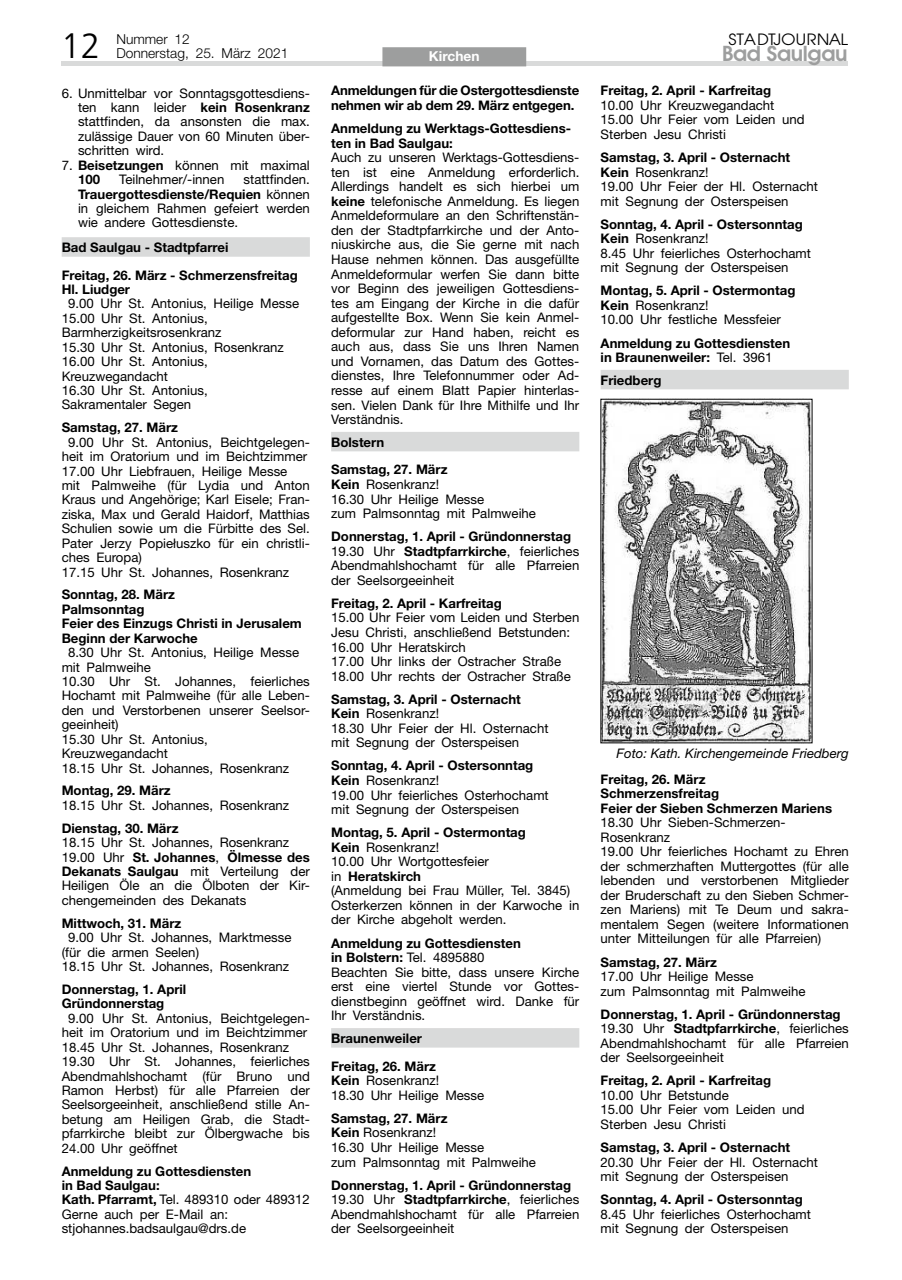
<style>
.page{position:relative;width:902px;height:1280px;background:#fff}
.page>*{position:absolute;margin:0;border:0;box-sizing:border-box;transform-origin:0 0}
.t1{font:300 35.1px "Frutiger";color:#000}
.t2{font:600 21.45px "Avant Garde Two BQ";letter-spacing:-.02em;color:#9d9e9e}
.t3{font:16.35px "Avant Garde Two BQ";color:#000;scale:1.08 1}
.t4{font:300 13.65px/13.5px "Helvetica Neue";color:#000}
.t5{font:700 13.65px "Helvetica Neue";color:#fff}
.t6{font:13.2px/14.5px "Helvetica Neue";color:#000}
.t7{font:700 13.2px/14.5px "Helvetica Neue";color:#000}
.t8{font:italic 13.2px "Helvetica Neue";color:#000}
.s1{font-weight:700}
.s2{font-weight:400}
</style>
<div class="page">
<hr style="left:61px;top:62px;width:786px;height:4px;background:#d9dada">
<div style="left:382px;top:47px;width:144px;height:19px;background:#9d9e9e"></div>
<div style="left:62px;top:237px;width:248px;height:20px;background:#d9dada"></div>
<div style="left:600px;top:370px;width:248px;height:19px;background:#d9dada"></div>
<img style="left:602px;top:401px;width:208px;height:340px">
<div style="left:331px;top:432px;width:248px;height:19px;background:#d9dada"></div>
<div style="left:331px;top:1028px;width:248px;height:19px;background:#d9dada"></div>
<h1 class="t1" style="left:61px;top:26px;width:41px">12</h1>
<p class="t4" style="left:116px;top:33px;width:173px">Nummer 12<br>Donnerstag, 25. März 2021</p>
<p class="t3" style="left:728px;top:31px;width:112px">STADTJOURNAL</p>
<p class="t5" style="left:429px;top:48px;width:52px">Kirchen</p>
<h2 class="t2" style="left:722px;top:41px;width:127px">Bad Saulgau</h2>
<p class="t6" style="left:78px;top:85px;width:233px;text-align:justify;text-indent:-16px">6. Unmittelbar vor Sonntagsgottesdiens&shy;ten kann leider <span class="s1">kein Rosenkranz </span>stattfinden, da ansonsten die max. zulässige Dauer von 60 Minuten über&shy;schritten wird.</p>
<p class="t6" style="left:78px;top:158px;width:233px;text-indent:-16px">7. <span class="s1">Beisetzungen</span> können mit maximal<br><span class="s1">100</span></p>
<p class="t6" style="left:119px;top:172px;width:107px">Teilnehmer/-innen</p>
<p class="t6" style="left:78px;top:172px;width:233px;text-align:justify;text-indent:165px">stattfinden.<br><span class="s1">Trauergottesdienste/Requien</span> können in gleichem Rahmen gefeiert werden wie andere Gottesdienste.</p>
<p class="t7" style="left:62px;top:234px;width:238px;line-height:27.2px">Bad Saulgau - Stadtpfarrei<br>Freitag, 26. März - Schmerzensfreitag</p>
<p class="t7" style="left:62px;top:282px;width:70px">Hl. Liudger</p>
<p class="t6" style="left:62px;top:296px;width:239px;text-indent:7px">9.00 Uhr St. Antonius, Heilige Messe<br>15.00 Uhr St. Antonius,<br>Barmherzigkeitsrosenkranz<br>15.30 Uhr St. Antonius, Rosenkranz<br>16.00 Uhr St. Antonius,<br>Kreuzwegandacht<br>16.30 Uhr St. Antonius,<br>Sakramentaler Segen</p>
<p class="t7" style="left:62px;top:420px;width:118px">Samstag, 27. März</p>
<p class="t6" style="left:62px;top:435px;width:250px;text-indent:7px">9.00 Uhr St. Antonius, Beichtgelegen&shy;heit im Oratorium und im Beichtzimmer 17.00 Uhr Liebfrauen, Heilige Messe<br>mit Palmweihe (für Lydia und Anton Kraus und Angehörige; Karl Eisele; Fran&shy;ziska, Max und Gerald Haidorf, Matthias Schulien sowie um die Fürbitte des Sel.<br>Pater Jerzy Popiełuszko für ein christli&shy;ches Europa)<br>17.15 Uhr St. Johannes, Rosenkranz</p>
<p class="t7" style="left:62px;top:587px;width:242px">Sonntag, 28. März<br>Palmsonntag<br>Feier des Einzugs Christi in Jerusalem<br>Beginn der Karwoche</p>
<p class="t6" style="left:62px;top:645px;width:250px;text-indent:7px">8.30 Uhr St. Antonius, Heilige Messe mit Palmweihe<br>10.30 Uhr St. Johannes, feierliches<br>Hochamt mit Palmweihe (für alle Leben&shy;den und Verstorbenen unserer Seelsor&shy;geeinheit)<br>15.30 Uhr St. Antonius,<br>Kreuzwegandacht<br>18.15 Uhr St. Johannes, Rosenkranz</p>
<p class="t7" style="left:62px;top:783px;width:110px">Montag, 29. März</p>
<p class="t6" style="left:62px;top:798px;width:229px">18.15 Uhr St. Johannes, Rosenkranz</p>
<p class="t7" style="left:62px;top:820px;width:118px">Dienstag, 30. März</p>
<p class="t6" style="left:62px;top:835px;width:250px">18.15 Uhr St. Johannes, Rosenkranz 19.00 Uhr <span class="s1">St. Johannes</span>, <span class="s1">Ölmesse des Dekanats Saulgau</span> mit Verteilung der Heiligen Öle an die Ölboten der Kir&shy;chengemeinden des Dekanats</p>
<p class="t7" style="left:62px;top:915px;width:121px">Mittwoch, 31. März</p>
<p class="t6" style="left:62px;top:930px;width:231px;text-indent:7px">9.00 Uhr St. Johannes, Marktmesse (für die armen Seelen)<br>18.15 Uhr St. Johannes, Rosenkranz</p>
<p class="t7" style="left:62px;top:982px;width:126px">Donnerstag, 1. April<br>Gründonnerstag</p>
<p class="t6" style="left:62px;top:1011px;width:250px;text-indent:7px">9.00 Uhr St. Antonius, Beichtgelegen&shy;heit im Oratorium und im Beichtzimmer 18.45 Uhr St. Johannes, Rosenkranz 19.30 Uhr St. Johannes, feierliches Abendmahlshochamt (für Bruno und Ramon Herbst) für alle Pfarreien der Seelsorgeeinheit, anschließend stille An&shy;betung am Heiligen Grab, die Stadt&shy;pfarrkirche bleibt zur Ölbergwache bis 24.00 Uhr geöffnet</p>
<p class="t6" style="left:62px;top:1163px;width:250px"><span class="s1">Anmeldung zu Gottesdiensten<br>in Bad Saulgau:<br>Kath. Pfarramt,</span> Tel. 489310 oder 489312<br>Gerne auch per E-Mail an: stjohannes.badsaulgau@drs.de</p>
<p class="t7" style="left:331px;top:83px;width:250px">Anmeldungen für die Ostergottesdienste nehmen wir ab dem 29. März entgegen.</p>
<p class="t7" style="left:331px;top:121px;width:241px">Anmeldung zu Werktags-Gottesdiens&shy;ten in Bad Saulgau:</p>
<p class="t6" style="left:331px;top:150px;width:250px;text-align:justify">Auch zu unseren Werktags-Gottesdiens&shy;ten ist eine Anmeldung erforderlich.<br>Allerdings handelt es sich hierbei um <span class="s1">keine</span> telefonische Anmeldung. Es liegen Anmeldeformulare an den Schriftenstän&shy;den der Stadtpfarrkirche und der Anto&shy;niuskirche aus, die Sie gerne mit nach Hause nehmen können. Das ausgefüllte Anmeldeformular werfen Sie dann bitte vor Beginn des jeweiligen Gottesdiens&shy;tes am Eingang der Kirche in die dafür aufgestellte Box. Wenn Sie kein Anmel&shy;deformular zur Hand haben, reicht es auch aus, dass Sie uns Ihren Namen und Vornamen, das Datum des Gottes&shy;dienstes, Ihre Telefonnummer oder Ad&shy;resse auf einem Blatt Papier hinterlas&shy;sen. Vielen Dank für Ihre Mithilfe und Ihr Verständnis.</p>
<p class="t7" style="left:331px;top:428px;width:118px;line-height:27.3px">Bolstern<br>Samstag, 27. März</p>
<p class="t6" style="left:331px;top:477px;width:206px"><span class="s1">Kein</span> Rosenkranz!<br>16.30 Uhr Heilige Messe<br>zum Palmsonntag mit Palmweihe</p>
<p class="t6" style="left:331px;top:529px;width:250px"><span class="s1">Donnerstag, 1. April - Gründonnerstag </span>19.30 Uhr <span class="s1">Stadtpfarrkirche</span>, feierliches Abendmahlshochamt für alle Pfarreien der Seelsorgeeinheit</p>
<p class="t7" style="left:331px;top:596px;width:172px">Freitag, 2. April - Karfreitag</p>
<p class="t6" style="left:331px;top:610px;width:250px">15.00 Uhr Feier vom Leiden und Sterben Jesu Christi, anschließend Betstunden:<br>16.00 Uhr Heratskirch<br>17.00 Uhr links der Ostracher Straße 18.00 Uhr rechts der Ostracher Straße</p>
<p class="t6" style="left:331px;top:691px;width:219px"><span class="s1">Samstag, 3. April - Osternacht<br>Kein</span> Rosenkranz!<br>18.30 Uhr Feier der Hl. Osternacht mit Segnung der Osterspeisen</p>
<p class="t6" style="left:331px;top:758px;width:219px"><span class="s1">Sonntag, 4. April - Ostersonntag<br>Kein</span> Rosenkranz!<br>19.00 Uhr feierliches Osterhochamt mit Segnung der Osterspeisen</p>
<p class="t6" style="left:331px;top:825px;width:250px"><span class="s1">Montag, 5. April - Ostermontag<br>Kein</span> Rosenkranz!<br>10.00 Uhr Wortgottesfeier<br>in <span class="s1">Heratskirch<br></span>(Anmeldung bei Frau Müller, Tel. 3845)<br>Osterkerzen können in der Karwoche in der Kirche abgeholt werden.</p>
<p class="t6" style="left:331px;top:935px;width:250px"><span class="s1">Anmeldung zu Gottesdiensten<br>in Bolstern:</span> Tel. 4895880<br>Beachten Sie bitte, dass unsere Kirche erst eine viertel Stunde vor Gottes&shy;dienstbeginn geöffnet wird. Danke für<br>Ihr Verständnis.</p>
<p class="t7" style="left:331px;top:1025px;width:106px;line-height:27.3px">Braunenweiler<br>Freitag, 26. März</p>
<p class="t6" style="left:331px;top:1073px;width:154px"><span class="s1">Kein</span> Rosenkranz!<br>18.30 Uhr Heilige Messe</p>
<p class="t6" style="left:331px;top:1111px;width:206px"><span class="s1">Samstag, 27. März<br>Kein</span> Rosenkranz!<br>16.30 Uhr Heilige Messe<br>zum Palmsonntag mit Palmweihe</p>
<p class="t6" style="left:331px;top:1177px;width:250px"><span class="s1">Donnerstag, 1. April - Gründonnerstag </span>19.30 Uhr <span class="s1">Stadtpfarrkirche</span>, feierliches Abendmahlshochamt für alle Pfarreien der Seelsorgeeinheit</p>
<p class="t7" style="left:600px;top:83px;width:172px">Freitag, 2. April - Karfreitag</p>
<p class="t6" style="left:600px;top:98px;width:205px">10.00 Uhr Kreuzwegandacht<br>15.00 Uhr Feier vom Leiden und<br>Sterben Jesu Christi</p>
<p class="t6" style="left:600px;top:150px;width:219px"><span class="s1">Samstag, 3. April - Osternacht<br>Kein</span> Rosenkranz!<br>19.00 Uhr Feier der Hl. Osternacht mit Segnung der Osterspeisen</p>
<p class="t6" style="left:600px;top:217px;width:212px"><span class="s1">Sonntag, 4. April - Ostersonntag<br>Kein</span> Rosenkranz!<br>8.45 Uhr feierliches Osterhochamt mit Segnung der Osterspeisen</p>
<p class="t6" style="left:600px;top:283px;width:196px"><span class="s1">Montag, 5. April - Ostermontag<br>Kein</span> Rosenkranz!<br>10.00 Uhr festliche Messfeier</p>
<p class="t7" style="left:600px;top:335px;width:191px">Anmeldung zu Gottesdiensten in Braunenweiler: <span class="s2">Tel. 3961</span></p>
<p class="t7" style="left:600px;top:373px;width:62px">Friedberg</p>
<p class="t8" style="left:616px;top:746px;width:234px">Foto: Kath. Kirchengemeinde Friedberg</p>
<p class="t7" style="left:600px;top:771px;width:233px">Freitag, 26. März<br>Schmerzensfreitag<br>Feier der Sieben Schmerzen Mariens</p>
<p class="t6" style="left:600px;top:815px;width:250px">18.30 Uhr Sieben-Schmerzen-Rosenkranz<br>19.00 Uhr feierliches Hochamt zu Ehren der schmerzhaften Muttergottes (für alle lebenden und verstorbenen Mitglieder der Bruderschaft zu den Sieben Schmer&shy;zen Mariens) mit Te Deum und sakra&shy;mentalem Segen (weitere Informationen unter Mitteilungen für alle Pfarreien)</p>
<p class="t7" style="left:600px;top:954px;width:118px">Samstag, 27. März</p>
<p class="t6" style="left:600px;top:969px;width:206px">17.00 Uhr Heilige Messe<br>zum Palmsonntag mit Palmweihe</p>
<p class="t6" style="left:600px;top:1006px;width:250px"><span class="s1">Donnerstag, 1. April - Gründonnerstag </span>19.30 Uhr <span class="s1">Stadtpfarrkirche</span>, feierliches Abendmahlshochamt für alle Pfarreien der Seelsorgeeinheit</p>
<p class="t7" style="left:600px;top:1073px;width:172px">Freitag, 2. April - Karfreitag</p>
<p class="t6" style="left:600px;top:1088px;width:205px">10.00 Uhr Betstunde<br>15.00 Uhr Feier vom Leiden und<br>Sterben Jesu Christi</p>
<p class="t7" style="left:600px;top:1140px;width:191px">Samstag, 3. April - Osternacht</p>
<p class="t6" style="left:600px;top:1154px;width:219px">20.30 Uhr Feier der Hl. Osternacht mit Segnung der Osterspeisen</p>
<p class="t7" style="left:600px;top:1192px;width:204px">Sonntag, 4. April - Ostersonntag</p>
<p class="t6" style="left:600px;top:1206px;width:212px">8.45 Uhr feierliches Osterhochamt mit Segnung der Osterspeisen</p>
</div>
